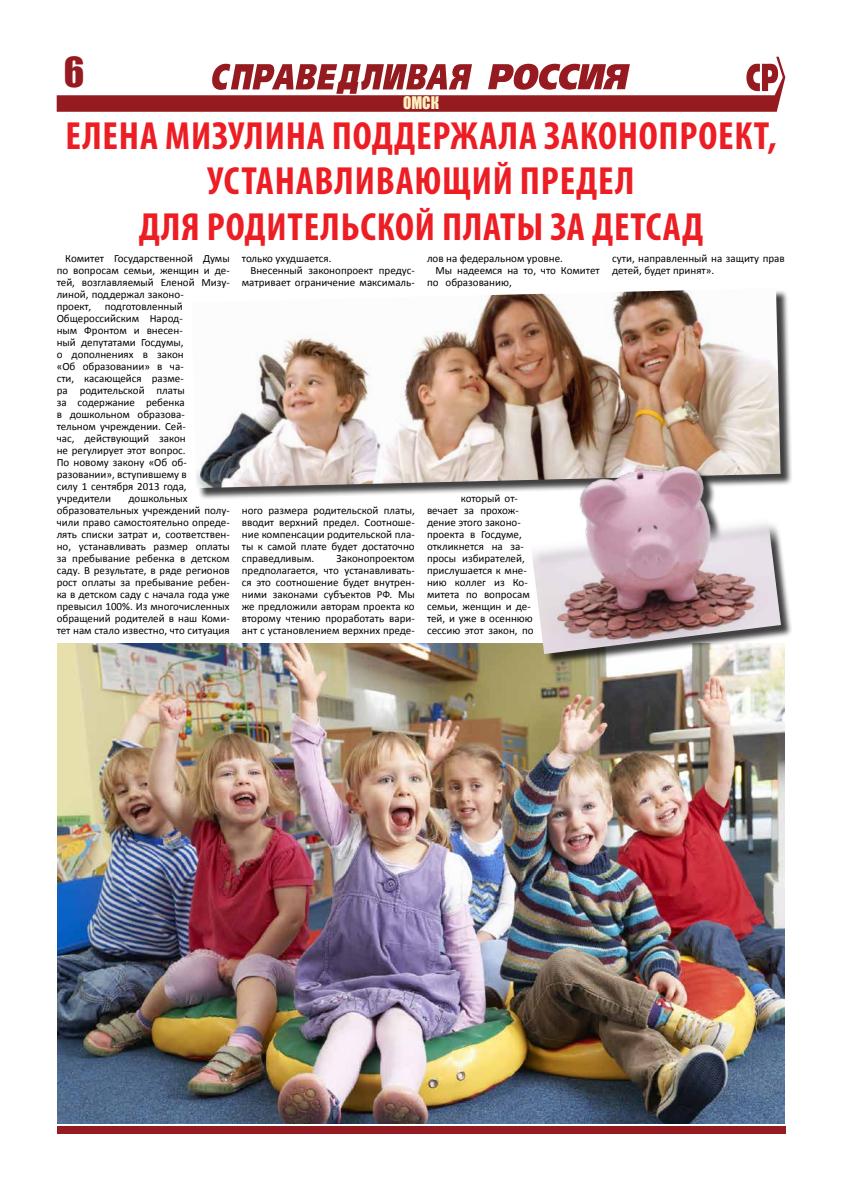
<style>
.page{position:relative;width:842px;height:1191px;background:#fff}
.page>*{position:absolute;margin:0;border:0;box-sizing:border-box;transform-origin:0 0}
.t1{font:700 condensed 39.4px/45.6px "Myriad Pro";letter-spacing:.02em;color:#ed1d24;text-align:center}
.t2{font:38px "Impact";color:#961b20}
.t3{font:16px "Impact";color:#fff0c0;scale:.95 1}
.t4{font:11px/12px "Calibri";color:#000}
</style>
<div class="page">
<svg style="left:57px;top:57px;width:728px;height:55px"></svg>
<div style="left:57px;top:1126px;width:728px;height:8px;background:#961b20"></div>
<img style="left:57px;top:643px;width:727px;height:480px">
<div style="left:193px;top:290px;width:600px;height:210px;background:#000;opacity:.75"></div>
<img style="left:193px;top:290px;width:587px;height:198px">
<div style="left:533px;top:467px;width:260px;height:199px;background:#000;opacity:.75"></div>
<img style="left:522px;top:444px;width:259px;height:210px">
<h2 class="t2" style="left:64px;top:42px;width:22px">6</h2>
<h3 class="t3" style="left:403px;top:91px;width:39px">ОМСК</h3>
<h1 class="t1" style="left:66px;top:112px;width:713px">Елена Мизулина поддержала законопроект, устанавливающий предел<br>для родительско й платы за детсад</h1>
<p class="t4" style="left:57px;top:252px;width:175px;text-indent:9px">Комитет Государственной Думы по вопросам семьи, женщин и де&shy;тей, возглавляемый Еленой Мизу&shy;линой, поддержал законо-<br>проект, подготовленный<br>Общероссийским Народ-<br>ным Фронтом и внесен-<br>ный депутатами Госдумы,<br>о дополнениях в закон<br>«Об образовании» в ча-<br>сти, касающейся разме-<br>ра родительской платы<br>за содержание ребенка<br>в дошкольном образова-<br>тельном учреждении. Сей-<br>час, действующий закон<br>не регулирует этот вопрос.<br>По новому закону «Об об&shy;разовании», вступившему в<br>силу 1 сентября 2013 года, учредители</p>
<p class="t4" style="left:57px;top:492px;width:175px;text-indent:72px">дошкольных образовательных учреждений полу&shy;чили право самостоятельно опреде&shy;лять списки затрат и, соответствен&shy;но, устанавливать размер оплаты за пребывание ребенка в детском саду. В результате, в ряде регионов рост оплаты за пребывание ребен&shy;ка в детском саду с начала года уже превысил 100%. Из многочисленных обращений родителей в наш Коми&shy;тет нам стало известно, что ситуация</p>
<p class="t4" style="left:242px;top:252px;width:91px">только ухудшается.</p>
<p class="t4" style="left:250px;top:264px;width:166px">Внесенный законопроект предус-</p>
<p class="t4" style="left:242px;top:276px;width:174px">матривает ограничение максималь-</p>
<p class="t4" style="left:242px;top:504px;width:174px;text-align:justify">ного размера родительской платы, вводит верхний предел. Соотноше&shy;ние компенсации родительской пла&shy;ты к самой плате будет достаточно справедливым.</p>
<p class="t4" style="left:242px;top:552px;width:174px;text-align:justify;text-indent:95px">Законопроектом предполагается, что устанавливать&shy;ся это соотношение будет внутрен&shy;ними законами субъектов РФ. Мы же предложили авторам проекта ко второму чтению проработать вари&shy;ант с установлением верхних преде-</p>
<p class="t4" style="left:427px;top:252px;width:137px">лов на федеральном уровне.</p>
<p class="t4" style="left:435px;top:264px;width:166px">Мы надеемся на то, что Комитет</p>
<p class="t4" style="left:427px;top:276px;width:86px">по образованию,</p>
<p class="t4" style="left:612px;top:252px;width:174px">сути, направленный на защиту прав детей, будет принят».</p>
<p class="t4" style="left:427px;top:492px;width:108px;text-indent:34px">который от&shy;вечает за прохож&shy;дение этого законо&shy;проекта в Госдуме, откликнется на за&shy;просы избирателей, прислушается к мне&shy;нию коллег из Ко&shy;митета по вопросам семьи, женщин и де&shy;тей, и уже в осеннюю сессию этот закон, по</p>
</div>
